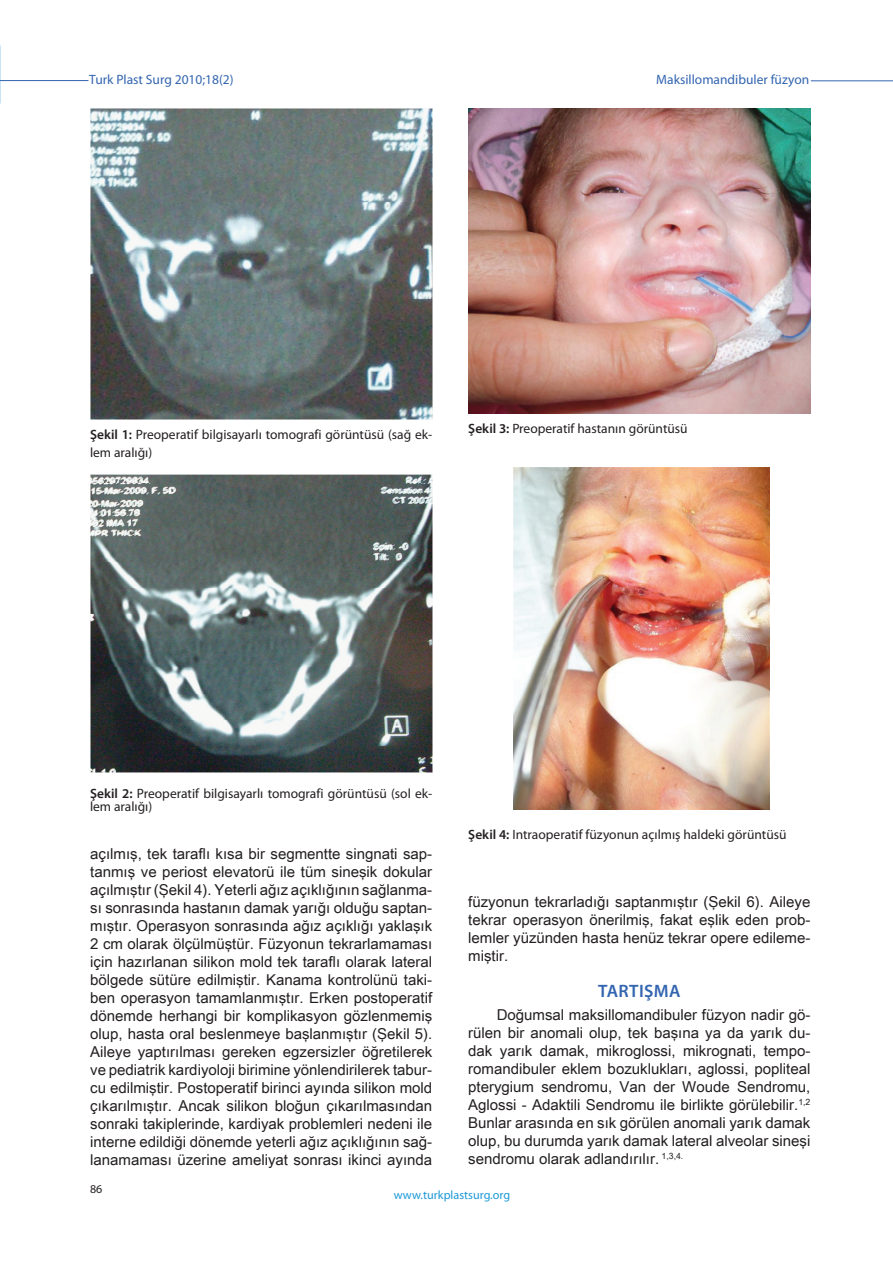
<style>
.page{position:relative;width:893px;height:1263px;background:#fff}
.page>*{position:absolute;margin:0;border:0;box-sizing:border-box;transform-origin:0 0}
.t1{font:600 18px "Myriad Pro";letter-spacing:.02em;color:#3365b0}
.t2{font:15px/18px "Arial Unicode MS";color:#231f20;text-align:justify}
.t3{font:13.5px/18px "Myriad Pro";color:#231f20}
.t4{font:13.5px "Myriad Pro";color:#3365b0}
.t5{font:12.15px "Myriad Pro";color:#1d99d6}
.t6{font:12px "Myriad Pro";color:#231f20}
.s1{font-weight:600}
</style>
<div class="page">
<hr style="left:811px;top:81px;width:82px;height:1px;background:#3365b0">
<hr style="left:0;top:80px;width:88px;height:1px;background:#3365b0">
<img style="left:90px;top:108px;width:342px;height:311px">
<img style="left:91px;top:475px;width:341px;height:297px">
<img style="left:513px;top:467px;width:257px;height:342px">
<img style="left:468px;top:108px;width:342px;height:306px">
<p class="t4" style="left:89px;top:71px;width:146px">Turk Plast Surg 2010;18(2)</p>
<p class="t4" style="left:656px;top:72px;width:155px">Maksillomandibuler füzyon</p>
<p class="t3" style="left:90px;top:426px;width:344px"><span class="s1">Şekil 1:</span> Preoperatif bilgisayarlı tomografi görüntüsü (sağ ek&shy;lem aralığı)</p>
<p class="t3" style="left:468px;top:419px;width:221px"><span class="s1">Şekil 3:</span> Preoperatif hastanın görüntüsü</p>
<p class="t3" style="left:90px;top:786px;width:344px;line-height:13.5px"><span class="s1">Şekil 2:</span> Preoperatif bilgisayarlı tomografi görüntüsü (sol ek&shy;lem aralığı)</p>
<p class="t2" style="left:90px;top:844px;width:343px">açılmış, tek taraflı kısa bir segmentte singnati sap&shy;tanmış ve periost elevatorü ile tüm sineşik dokular açılmıştır (Şekil 4). Yeterli ağız açıklığının sağlanma&shy;sı sonrasında hastanın damak yarığı olduğu saptan&shy;mıştır. Operasyon sonrasında ağız açıklığı yaklaşık 2 cm olarak ölçülmüştür. Füzyonun tekrarlamaması için hazırlanan silikon mold tek taraflı olarak lateral bölgede sütüre edilmiştir. Kanama kontrolünü taki&shy;ben operasyon tamamlanmıştır. Erken postoperatif dönemde herhangi bir komplikasyon gözlenmemiş olup, hasta oral beslenmeye başlanmıştır (Şekil 5).<br>Aileye yaptırılması gereken egzersizler öğretilerek ve pediatrik kardiyoloji birimine yönlendirilerek tabur&shy;cu edilmiştir. Postoperatif birinci ayında silikon mold çıkarılmıştır. Ancak silikon bloğun çıkarılmasından sonraki takiplerinde, kardiyak problemleri nedeni ile interne edildiği dönemde yeterli ağız açıklığının sağ&shy;lanamaması üzerine ameliyat sonrası ikinci ayında</p>
<p class="t3" style="left:468px;top:825px;width:320px"><span class="s1">Şekil 4:</span> Intraoperatif füzyonun açılmış haldeki görüntüsü</p>
<p class="t2" style="left:468px;top:893px;width:344px">füzyonun tekrarladığı saptanmıştır (Şekil 6). Aileye tekrar operasyon önerilmiş, fakat eşlik eden prob&shy;lemler yüzünden hasta henüz tekrar opere edileme&shy;miştir.</p>
<p class="t1" style="left:598px;top:980px;width:84px">TARTIŞMA</p>
<p class="t2" style="left:468px;top:1005px;width:344px;text-indent:29px">Doğumsal maksillomandibuler füzyon nadir gö&shy;rülen bir anomali olup, tek başına ya da yarık du&shy;dak yarık damak, mikroglossi, mikrognati, tempo&shy;romandibuler eklem bozuklukları, aglossi, popliteal pterygium sendromu, Van der Woude Sendromu, Aglossi - Adaktili Sendromu ile birlikte görülebilir.<sup>1,2<br></sup>Bunlar arasında en sık görülen anomali yarık damak olup, bu durumda yarık damak lateral alveolar sineşi sendromu olarak adlandırılır. <sup>1,3,4.</sup></p>
<p class="t6" style="left:90px;top:1181px;width:14px">86</p>
<p class="t5" style="left:394px;top:1188px;width:118px">www.turkplastsurg.org</p>
</div>
